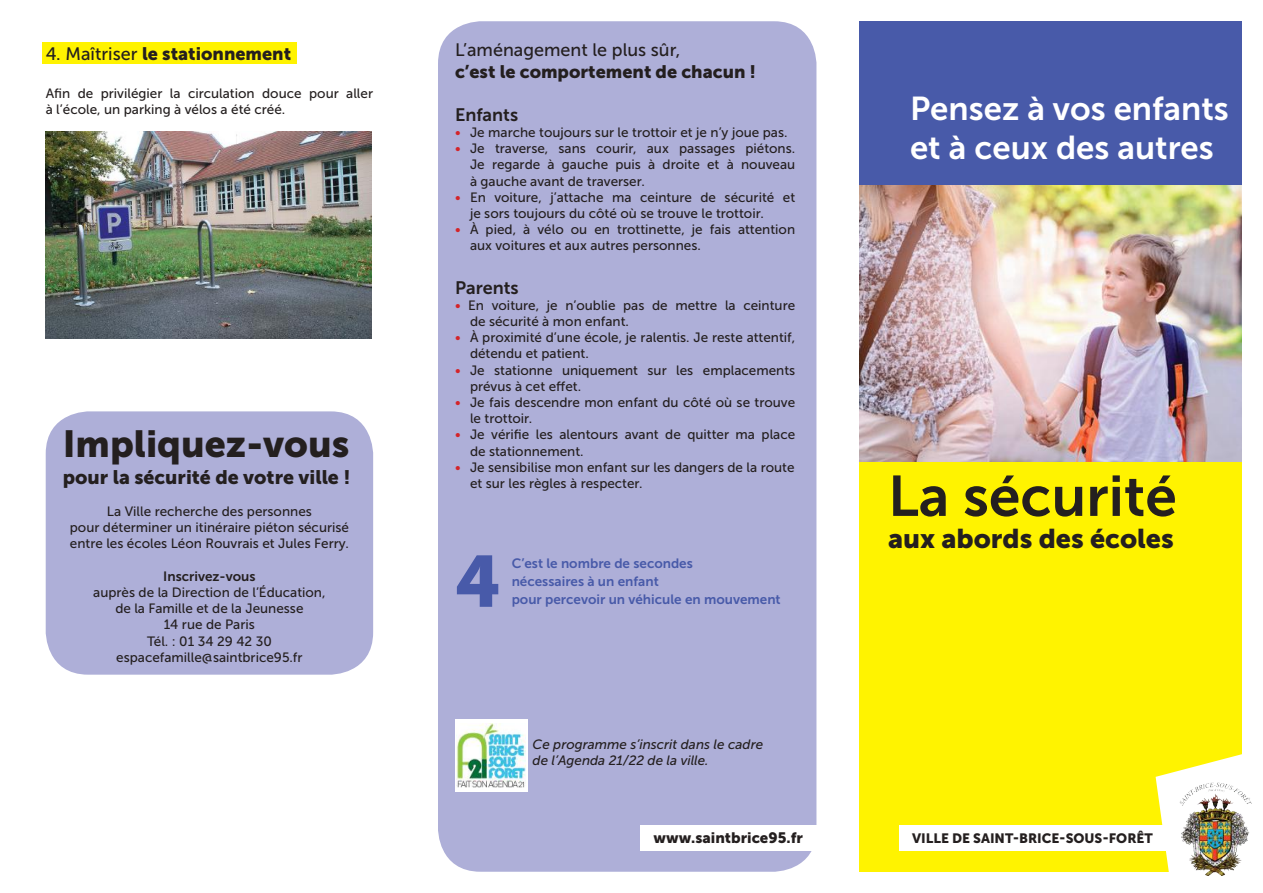
<style>
.page{position:relative;width:1263px;height:893px;background:#fff}
.page>*{position:absolute;margin:0;border:0;box-sizing:border-box;transform-origin:0 0}
.t1{font:72px "Museo Sans 900";color:#485aa9}
.t2{font:57px "Museo Sans 700";color:#241f1f}
.t3{font:37.5px "Museo Sans 900";color:#241f1f}
.t4{font:33px/39.6px "Museo Sans 700";color:#fff}
.t5{font:27px "Museo Sans 900";color:#241f1f}
.t6{font:19.5px "Museo Sans 900";color:#241f1f}
.t7{font:18px "Museo Sans 900";color:#241f1f}
.t8{font:18px "Museo Sans 500";color:#241f1f}
.t9{font:18px "Museo Sans 700";color:#241f1f}
.t10{font:15px "Museo Sans 900";color:#241f1f}
.t11{font:13.5px/16.2px "Museo Sans 500";color:#241f1f}
.t12{font:13.5px/18px "Museo Sans 700";color:#485aa9}
.t13{font:italic 13.5px/16.2px "Museo Sans 500";color:#241f1f}
.t14{font:13.5px "Museo Sans 900";color:#241f1f}
.t15{font:13.5px "Museo Sans 700";color:#241f1f}
.s1{font-family:"Museo Sans 500"}
.s2{color:#d42429}
</style>
<div class="page">
<div style="left:43px;top:43px;width:254px;height:21px;background:#fff300"></div>
<div style="left:46px;top:411px;width:327px;height:264px;background:#aeafd8;border-radius:43px"></div>
<div style="left:438px;top:21px;width:378px;height:851px;background:#aeafd8;border-radius:43px"></div>
<img style="left:859px;top:185px;width:383px;height:277px">
<div style="left:859px;top:462px;width:383px;height:410px;background:#fff300"></div>
<div style="left:640px;top:825px;width:176px;height:25px;background:#fff"></div>
<div style="left:455px;top:720px;width:72px;height:72px;background:#fff"></div>
<img style="left:457px;top:724px;width:68px;height:64px">
<div style="left:859px;top:21px;width:383px;height:164px;background:#485aa9"></div>
<img style="left:46px;top:131px;width:325px;height:207px">
<div style="left:899px;top:825px;width:285px;height:25px;background:#fff"></div>
<svg style="left:1155px;top:754px;width:87px;height:122px"></svg>
<img style="left:1171px;top:780px;width:81px;height:95px">
<h3 class="t7" style="left:46px;top:43px;width:247px"><span class="s1">4. Maîtriser</span> le stationnement</h3>
<p class="t11" style="left:46px;top:85px;width:329px">Afin de privilégier la circulation douce pour aller à l’école, un parking à vélos a été créé.</p>
<h3 class="t3" style="left:63px;top:422px;width:288px">Impliquez-vous</h3>
<h3 class="t6" style="left:63px;top:466px;width:289px">pour la sécurité de votre ville !</h3>
<p class="t11" style="left:70px;top:503px;width:281px;text-align:center">La Ville recherche des personnes<br>pour déterminer un itinéraire piéton sécurisé entre les écoles Léon Rouvrais et Jules Ferry.</p>
<p class="t15" style="left:163px;top:569px;width:94px">Inscrivez-vous</p>
<p class="t11" style="left:93px;top:584px;width:234px;text-align:center">auprès de la Direction de l’Éducation, de la Famille et de la Jeunesse<br>14 rue de Paris<br>Tél. : 01 34 29 42 30 espacefamille@saintbrice95.fr</p>
<h3 class="t8" style="left:455px;top:40px;width:227px">L’aménagement le plus sûr,</h3>
<h3 class="t7" style="left:455px;top:61px;width:303px">c’est le comportement de chacun !</h3>
<h3 class="t9" style="left:455px;top:105px;width:65px">Enfants</h3>
<p class="t11" style="left:455px;top:124px;width:334px"><span class="s2">•</span> Je marche toujours sur le trottoir et je n’y joue pas.</p>
<p class="t11" style="left:470px;top:141px;width:327px;text-align:justify;text-indent:-15px"><span class="s2">•</span> Je traverse, sans courir, aux passages piétons.<br>Je regarde à gauche puis à droite et à nouveau à gauche avant de traverser.</p>
<p class="t11" style="left:470px;top:189px;width:327px;text-indent:-15px"><span class="s2">•</span> En voiture, j’attache ma ceinture de sécurité et je sors toujours du côté où se trouve le trottoir.</p>
<p class="t11" style="left:470px;top:222px;width:327px;text-indent:-15px"><span class="s2">•</span> À pied, à vélo ou en trottinette, je fais attention aux voitures et aux autres personnes.</p>
<h3 class="t9" style="left:455px;top:277px;width:65px">Parents</h3>
<p class="t11" style="left:470px;top:297px;width:327px;text-indent:-15px"><span class="s2">•</span> En voiture, je n’oublie pas de mettre la ceinture de sécurité à mon enfant.</p>
<p class="t11" style="left:470px;top:330px;width:327px;text-indent:-15px"><span class="s2">•</span> À proximité d’une école, je ralentis. Je reste attentif, détendu et patient.</p>
<p class="t11" style="left:470px;top:362px;width:327px;text-indent:-15px"><span class="s2">•</span> Je stationne uniquement sur les emplacements prévus à cet effet.</p>
<p class="t11" style="left:470px;top:394px;width:327px;text-indent:-15px"><span class="s2">•</span> Je fais descendre mon enfant du côté où se trouve le trottoir.</p>
<p class="t11" style="left:470px;top:427px;width:327px;text-indent:-15px"><span class="s2">•</span> Je vérifie les alentours avant de quitter ma place de stationnement.</p>
<p class="t11" style="left:470px;top:459px;width:326px;text-indent:-15px"><span class="s2">•</span> Je sensibilise mon enfant sur les dangers de la route et sur les règles à respecter.</p>
<h1 class="t1" style="left:455px;top:541px;width:48px">4</h1>
<p class="t12" style="left:512px;top:555px;width:270px">C’est le nombre de secondes<br>nécessaires à un enfant<br>pour percevoir un véhicule en mouvement</p>
<p class="t13" style="left:533px;top:736px;width:232px">Ce programme s’inscrit dans le cadre de l’Agenda 21/22 de la ville.</p>
<p class="t10" style="left:654px;top:829px;width:151px">www.saintbrice95.fr</p>
<h3 class="t4" style="left:910px;top:89px;width:320px">Pensez à vos enfants et à ceux des autres</h3>
<h2 class="t2" style="left:888px;top:464px;width:290px">La sécurité</h2>
<h3 class="t5" style="left:888px;top:523px;width:287px">aux abords des écoles</h3>
<p class="t14" style="left:912px;top:830px;width:242px">VILLE DE SAINT-BRICE-SOUS-FORÊT</p>
</div>
